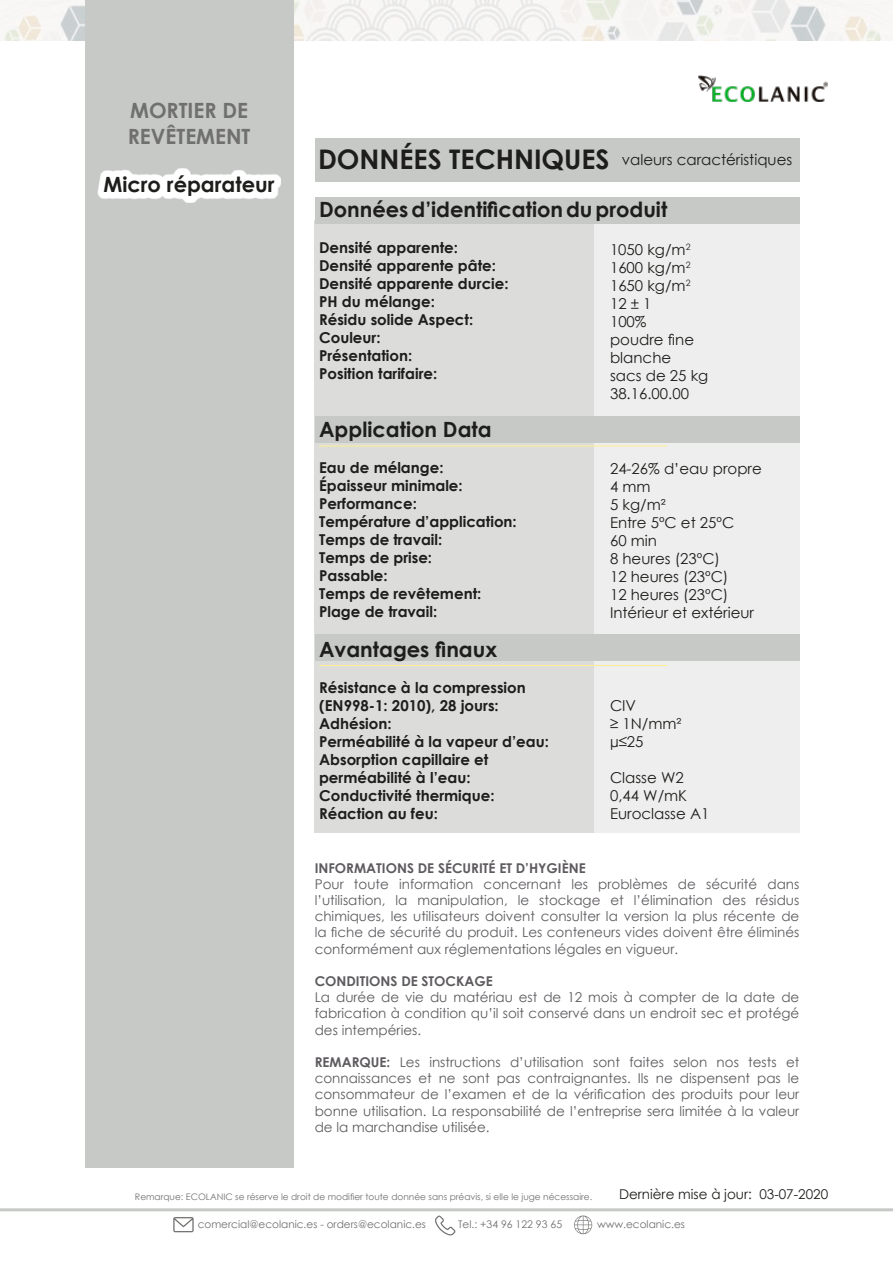
<style>
.page{position:relative;width:893px;height:1263px;background:#fff}
.page>*{position:absolute;margin:0;border:0;box-sizing:border-box;transform-origin:0 0}
.t1{font:700 27px "Century Gothic";color:#1d1d1b}
.t2{font:700 21px "Century Gothic";color:#1d1d1b}
.t3{font:700 21px/25.2px "Century Gothic";color:#70706f}
.t4{font:700 15px/18px "Century Gothic";color:#1d1d1b}
.t5{font:15px/18px "Century Gothic";color:#1d1d1b}
.t6{font:13.5px/16.2px "Century Gothic";color:#5e5b5f;text-align:justify}
.t7{font:700 13.5px "Century Gothic";color:#5e5b5f}
.t8{font:13.5px "Century Gothic";color:#1d1d1b}
.t9{font:10.5px "Century Gothic";color:#70706f}
.t10{font:9px "Century Gothic";color:#70706f}
.s1{font-weight:700}
</style>
<div class="page">
<img style="left:2px;top:0;width:891px;height:40px">
<div style="left:85px;top:0;width:208px;height:1167px;background:#c7c9c6"></div>
<hr style="left:0;top:1208px;width:893px;height:3px;background:#c7c9c6">
<svg style="left:574px;top:1215px;width:18px;height:19px"></svg>
<svg style="left:173px;top:1217px;width:21px;height:15px"></svg>
<svg style="left:435px;top:1215px;width:20px;height:20px"></svg>
<img style="left:698px;top:75px;width:130px;height:27px">
<div style="left:315px;top:139px;width:484px;height:43px;background:#c7c9c6"></div>
<div style="left:315px;top:221px;width:279px;height:612px;background:#dcdddb"></div>
<div style="left:594px;top:221px;width:205px;height:612px;background:#eee"></div>
<div style="left:315px;top:416px;width:484px;height:27px;background:#c7c9c6"></div>
<div style="left:315px;top:634px;width:484px;height:27px;background:#c7c9c6"></div>
<div style="left:315px;top:197px;width:484px;height:27px;background:#c7c9c6"></div>
<hr style="left:319px;top:445px;width:348px;height:1px;background:#ffee8f">
<hr style="left:319px;top:665px;width:348px;height:1px;background:#ffee8f">
<svg style="left:98px;top:168px;width:183px;height:35px;fill:#fff"></svg>
<h2 class="t3" style="left:128px;top:97px;width:124px">MORTIER DE<br>REVÊTEMENT</h2>
<h2 class="t2" style="left:104px;top:169px;width:172px">Micro réparateur</h2>
<h1 class="t1" style="left:318px;top:139px;width:293px">DONNÉES TECHNIQUES</h1>
<h2 class="t2" style="left:319px;top:194px;width:350px">Données d’identification du produit</h2>
<p class="t4" style="left:319px;top:238px;width:191px">Densité apparente:<br>Densité apparente pâte:<br>Densité apparente durcie:<br>PH du mélange:<br>Résidu solide Aspect:<br>Couleur:<br>Présentation:<br>Position tarifaire:</p>
<p class="t5" style="left:622px;top:150px;width:172px">valeurs caractéristiques</p>
<p class="t5" style="left:610px;top:240px;width:100px">1050 kg/m<sup>2<br></sup>1600 kg/m<sup>2<br></sup>1650 kg/m<sup>2<br></sup>12 ± 1<br>100%<br>poudre fine blanche<br>sacs de 25 kg<br>38.16.00.00</p>
<h2 class="t2" style="left:319px;top:413px;width:174px">Application Data</h2>
<p class="t4" style="left:319px;top:458px;width:199px">Eau de mélange:<br>Épaisseur minimale:<br>Performance:<br>Température d’application:<br>Temps de travail:<br>Temps de prise:<br>Passable:<br>Temps de revêtement:<br>Plage de travail:</p>
<h2 class="t2" style="left:319px;top:633px;width:180px">Avantages finaux</h2>
<p class="t4" style="left:319px;top:677px;width:231px">Résistance à la compression (EN998-1: 2010), 28 jours:<br>Adhésion:<br>Perméabilité à la vapeur d’eau:<br>Absorption capillaire et perméabilité à l’eau:<br>Conductivité thermique:<br>Réaction au feu:</p>
<p class="t5" style="left:610px;top:459px;width:153px">24-26% d’eau propre<br>4 mm<br>5 kg/m²<br>Entre 5ºC et 25ºC<br>60 min<br>8 heures (23ºC)<br>12 heures (23ºC)<br>12 heures (23ºC)<br>Intérieur et extérieur</p>
<p class="t5" style="left:610px;top:696px;width:73px">CIV<br>≥ 1N/mm² µ≤25</p>
<p class="t5" style="left:610px;top:768px;width:101px">Classe W2<br>0,44 W/mK<br>Euroclasse A1</p>
<p class="t7" style="left:315px;top:857px;width:273px">INFORMATIONS DE SÉCURITÉ ET D’HYGIÈNE</p>
<p class="t6" style="left:315px;top:875px;width:486px">Pour toute information concernant les problèmes de sécurité dans l’utilisation, la manipulation, le stockage et l’élimination des résidus chimiques, les utilisateurs doivent consulter la version la plus récente de la fiche de sécurité du produit. Les conteneurs vides doivent être éliminés conformément aux réglementations légales en vigueur.</p>
<p class="t7" style="left:315px;top:971px;width:180px">CONDITIONS DE STOCKAGE</p>
<p class="t6" style="left:315px;top:989px;width:486px">La durée de vie du matériau est de 12 mois à compter de la date de fabrication à condition qu’il soit conservé dans un endroit sec et protégé des intempéries.</p>
<p class="t6" style="left:315px;top:1054px;width:486px"><span class="s1">REMARQUE:</span> Les instructions d’utilisation sont faites selon nos tests et connaissances et ne sont pas contraignantes. Ils ne dispensent pas le consommateur de l’examen et de la vérification des produits pour leur bonne utilisation. La responsabilité de l’entreprise sera limitée à la valeur de la marchandise utilisée.</p>
<p class="t10" style="left:135px;top:1190px;width:459px">Remarque: ECOLANIC se réserve le droit de modifier toute donnée sans préavis, si elle le juge nécessaire.</p>
<p class="t8" style="left:619px;top:1185px;width:211px">Dernière mise à jour: 03-07-2020</p>
<p class="t9" style="left:198px;top:1217px;width:230px">comercial@ecolanic.es - orders@ecolanic.es</p>
<p class="t9" style="left:458px;top:1217px;width:106px">Tel.: +34 96 122 93 65</p>
<p class="t9" style="left:597px;top:1217px;width:89px">www.ecolanic.es</p>
</div>
